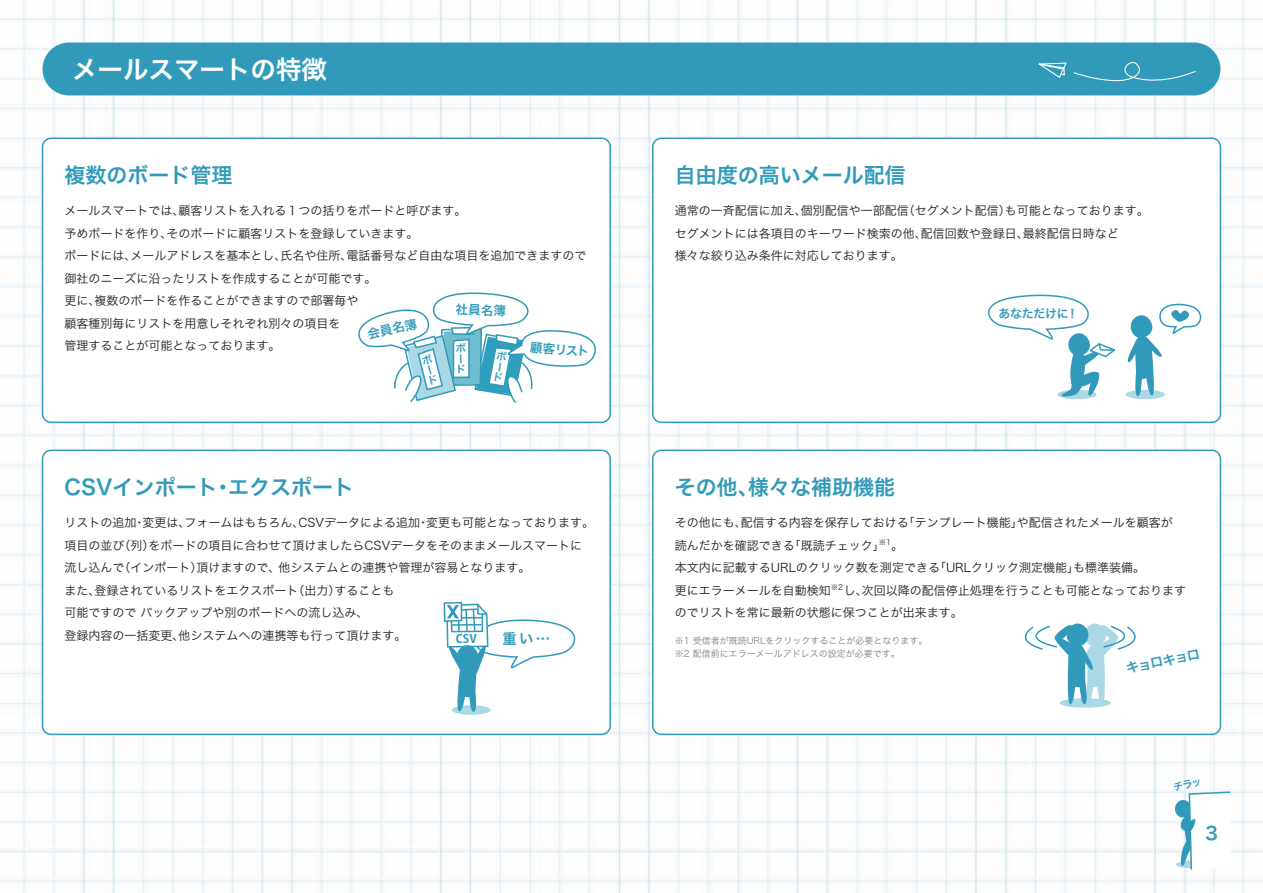
<style>
.page{position:relative;width:1263px;height:893px;background:#fff}
.page>*{position:absolute;margin:0;border:0;box-sizing:border-box;transform-origin:0 0}
.t1{font:25.5px "Hira Kaku Pro W6";color:#fff}
.t2{font:21px "Hira Kaku Pro W6";color:#319aba}
.t3{font:18px "Hira Kaku Pro W6";color:#319aba}
.t4{font:14.4px "Hira Kaku Pro W6";color:#319aba}
.t5{font:13.2px "Hira Kaku Pro W6";color:#319aba}
.t6{font:12.45px "Hira Kaku Pro W6";color:#319aba}
.t7{font:12px/22.5px "Hira Kaku Pro W3";color:#231f20}
.t8{font:12px "Hira Kaku Pro W6";letter-spacing:-.03em;color:#319aba}
.t9{font:700 11.7px "Koz Go Pro";color:#319aba}
.t10{font:9px/12.8px "Hira Kaku Pro W3";color:#808285}
</style>
<div class="page">
<img style="left:0;top:0;width:1263px;height:893px">
<div style="left:43px;top:138px;width:567px;height:284px;background:#fff;border-radius:9px"></div>
<div style="left:42px;top:138px;width:569px;height:285px;border:2px solid #319aba;border-radius:9px"></div>
<div style="left:653px;top:138px;width:567px;height:284px;background:#fff;border-radius:9px"></div>
<div style="left:652px;top:138px;width:569px;height:285px;border:2px solid #319aba;border-radius:9px"></div>
<div style="left:43px;top:43px;width:1177px;height:52px;background:#319aba"></div>
<svg style="left:1002px;top:57px;width:194px;height:28px;background:#3c9fbd"></svg>
<div style="left:43px;top:450px;width:567px;height:284px;background:#fff;border-radius:9px"></div>
<div style="left:42px;top:450px;width:569px;height:285px;border:2px solid #319aba;border-radius:9px"></div>
<div style="left:653px;top:450px;width:567px;height:284px;background:#fff;border-radius:9px"></div>
<div style="left:652px;top:450px;width:569px;height:285px;border:2px solid #319aba;border-radius:9px"></div>
<div style="left:1057px;top:390px;width:39px;height:9px;background:#aad8e5;border-radius:50%"></div>
<div style="left:1126px;top:390px;width:39px;height:9px;background:#aad8e5;border-radius:50%"></div>
<svg style="left:988px;top:294px;width:128px;height:103px"></svg>
<svg style="left:1125px;top:303px;width:77px;height:94px"></svg>
<div style="left:452px;top:705px;width:39px;height:10px;background:#aad8e5;border-radius:50%"></div>
<svg style="left:443px;top:602px;width:133px;height:111px"></svg>
<svg style="left:1060px;top:698px;width:51px;height:10px"></svg>
<svg style="left:1024px;top:623px;width:112px;height:82px"></svg>
<svg style="left:1173px;top:779px;width:59px;height:92px"></svg>
<svg style="left:358px;top:290px;width:253px;height:115px"></svg>
<p class="t1" style="left:72px;top:46px;width:257px">メールスマートの特徴</p>
<p class="t2" style="left:65px;top:156px;width:169px">複数のボード管理</p>
<p class="t2" style="left:675px;top:156px;width:232px">自由度の高いメール配信</p>
<p class="t7" style="left:65px;top:199px;width:523px">メールスマートでは、顧客リストを入れる１つの括りをボードと呼びます。<br>予めボードを作り、そのボードに顧客リストを登録していきます。<br>ボードには、メールアドレスを基本とし、氏名や住所、電話番号など自由な項目を追加できますので御社のニーズに沿ったリストを作成することが可能です。<br>更に、複数のボードを作ることができますので部署毎や<br>顧客種別毎にリストを用意しそれぞれ別々の項目を<br>管理することが可能となっております。</p>
<p class="t7" style="left:675px;top:199px;width:475px">通常の一斉配信に加え、個別配信や一部配信（セグメント配信）も可能となっております。セグメントには各項目のキーワード検索の他、配信回数や登録日、最終配信日時など<br>様々な絞り込み条件に対応しております。</p>
<p class="t6" style="left:456px;top:298px;width:52px;rotate:2deg">社員名簿</p>
<p class="t8" style="left:998px;top:303px;width:81px">あなただけに！</p>
<p class="t6" style="left:365px;top:324px;width:52px;rotate:-13deg">会員名簿</p>
<p class="t6" style="left:531px;top:336px;width:61px;rotate:4deg">顧客リスト</p>
<p class="t2" style="left:65px;top:468px;width:291px">CSVインポート・エクスポート</p>
<p class="t2" style="left:675px;top:468px;width:222px">その他、様々な補助機能</p>
<p class="t7" style="left:675px;top:511px;width:513px">その他にも、配信する内容を保存しておける「テンプレート機能」や配信されたメールを顧客が読んだかを確認できる「既読チェック」<sup>※1</sup>。<br>本文内に記載するURLのクリック数を測定できる「URLクリック測定機能」も標準装備。<br>更にエラーメールを自動検知<sup>※2</sup>し、次回以降の配信停止処理を行うことも可能となっておりますのでリストを常に最新の状態に保つことが出来ます。</p>
<p class="t10" style="left:675px;top:634px;width:254px">※1 受信者が既読URLをクリックすることが必要となります。※2 配信前にエラーメールアドレスの設定が必要です。</p>
<p class="t7" style="left:65px;top:511px;width:531px">リストの追加・変更は、フォームはもちろん、CSVデータによる追加・変更も可能となっております。項目の並び（列）をボードの項目に合わせて頂けましたらCSVデータをそのままメールスマートに流し込んで（インポート）頂けますので、他システムとの連携や管理が容易となります。<br>また、登録されているリストをエクスポート（出力）することも<br>可能ですので バックアップや別のボードへの流し込み、<br>登録内容の一括変更、他システムへの連携等も行って頂けます。</p>
<p class="t9" style="left:456px;top:631px;width:22px">CSV</p>
<p class="t4" style="left:503px;top:626px;width:49px">重い…</p>
<p class="t5" style="left:1124px;top:656px;width:77px;rotate:-11deg">キョロキョロ</p>
<p class="t3" style="left:1205px;top:817px;width:14px">3</p>
</div>
